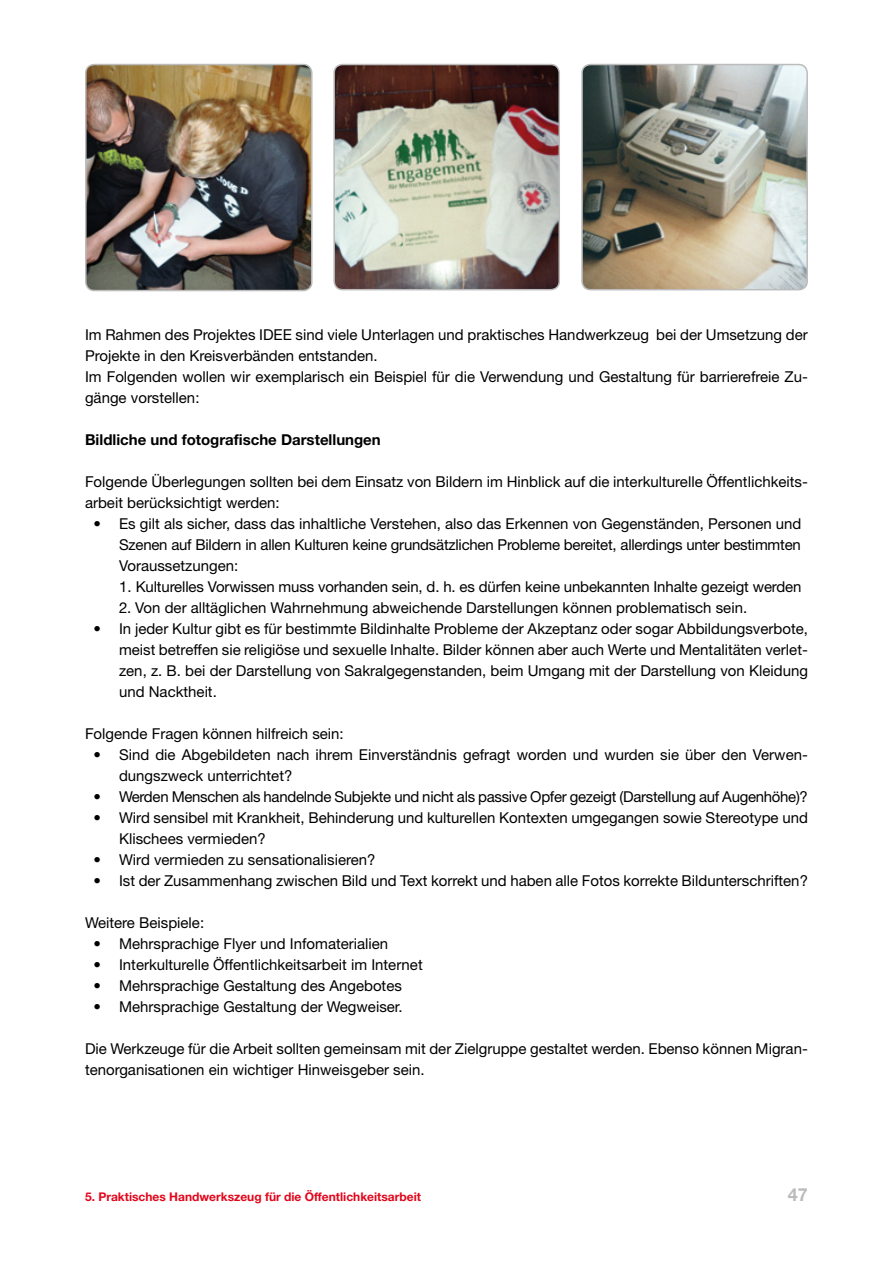
<style>
.page{position:relative;width:893px;height:1263px;background:#fff}
.page>*{position:absolute;margin:0;border:0;box-sizing:border-box;transform-origin:0 0}
.t1{font:700 18px "Helvetica Neue LT Std";color:#bcbcbc}
.t2{font:15px/21px "Helvetica Neue LT Std";color:#000}
.t3{font:15px "Helvetica Neue LT Std";letter-spacing:-.02em;color:#000}
.t4{font:700 15px "Helvetica Neue LT Std";color:#000}
.t5{font:700 12px "Helvetica Neue LT Std";color:#e3051b}
</style>
<div class="page">
<img style="left:582px;top:65px;width:225px;height:225px">
<div style="left:581px;top:64px;width:227px;height:226px;border:2px solid #bcbcbc;border-radius:9px"></div>
<img style="left:86px;top:65px;width:224px;height:226px">
<div style="left:85px;top:64px;width:228px;height:227px;border:2px solid #bcbcbc;border-radius:9px"></div>
<img style="left:336px;top:65px;width:223px;height:225px">
<div style="left:333px;top:64px;width:227px;height:226px;border:2px solid #bcbcbc;border-radius:9px"></div>
<p class="t2" style="left:85px;top:324px;width:724px">Im Rahmen des Projektes IDEE sind viele Unterlagen und praktisches Handwerkzeug bei der Umsetzung der Projekte in den Kreisverbänden entstanden.<br>Im Folgenden wollen wir exemplarisch ein Beispiel für die Verwendung und Gestaltung für barrierefreie Zu&shy;gänge vorstellen:</p>
<p class="t4" style="left:85px;top:431px;width:297px">Bildliche und fotografische Darstellungen</p>
<p class="t2" style="left:85px;top:471px;width:724px">Folgende Überlegungen sollten bei dem Einsatz von Bildern im Hinblick auf die interkulturelle Öffentlichkeits&shy;arbeit berücksichtigt werden:</p>
<p class="t2" style="left:119px;top:513px;width:684px;text-align:justify;text-indent:-26px">• Es gilt als sicher, dass das inhaltliche Verstehen, also das Erkennen von Gegenständen, Personen und Szenen auf Bildern in allen Kulturen keine grundsätzlichen Probleme bereitet, allerdings unter bestimmten Voraussetzungen:</p>
<p class="t2" style="left:119px;top:576px;width:684px">1. Kulturelles Vorwissen muss vorhanden sein, d. h. es dürfen keine unbekannten Inhalte gezeigt werden</p>
<p class="t2" style="left:119px;top:597px;width:630px">2. Von der alltäglichen Wahrnehmung abweichende Darstellungen können problematisch sein.</p>
<p class="t2" style="left:119px;top:618px;width:690px;text-align:justify;text-indent:-26px">• In jeder Kultur gibt es für bestimmte Bildinhalte Probleme der Akzeptanz oder sogar Abbildungsverbote, meist betreffen sie religiöse und sexuelle Inhalte. Bilder können aber auch Werte und Mentalitäten verlet&shy;zen, z. B. bei der Darstellung von Sakralgegenstanden, beim Umgang mit der Darstellung von Kleidung und Nacktheit.</p>
<p class="t2" style="left:85px;top:723px;width:260px">Folgende Fragen können hilfreich sein:</p>
<p class="t2" style="left:119px;top:744px;width:690px;text-indent:-26px">• Sind die Abgebildeten nach ihrem Einverständnis gefragt worden und wurden sie über den Verwen&shy;dungszweck unterrichtet?</p>
<p class="t3" style="left:94px;top:788px;width:716px">• Werden Menschen als handelnde Subjekte und nicht als passive Opfer gezeigt (Darstellung auf Augenhöhe)?</p>
<p class="t2" style="left:119px;top:807px;width:690px;text-indent:-26px">• Wird sensibel mit Krankheit, Behinderung und kulturellen Kontexten umgegangen sowie Stereotype und<br>Klischees vermieden?</p>
<p class="t2" style="left:94px;top:849px;width:283px">• Wird vermieden zu sensationalisieren?</p>
<p class="t2" style="left:94px;top:870px;width:716px">• Ist der Zusammenhang zwischen Bild und Text korrekt und haben alle Fotos korrekte Bildunterschriften?</p>
<p class="t2" style="left:85px;top:912px;width:121px">Weitere Beispiele:</p>
<p class="t2" style="left:94px;top:933px;width:296px">• Mehrsprachige Flyer und Infomaterialien</p>
<p class="t2" style="left:94px;top:954px;width:331px">• Interkulturelle Öffentlichkeitsarbeit im Internet</p>
<p class="t2" style="left:94px;top:975px;width:310px">• Mehrsprachige Gestaltung des Angebotes</p>
<p class="t2" style="left:94px;top:996px;width:311px">• Mehrsprachige Gestaltung der Wegweiser.</p>
<p class="t2" style="left:85px;top:1038px;width:724px">Die Werkzeuge für die Arbeit sollten gemeinsam mit der Zielgruppe gestaltet werden. Ebenso können Migran&shy;tenorganisationen ein wichtiger Hinweisgeber sein.</p>
<p class="t5" style="left:85px;top:1190px;width:337px">5. Praktisches Handwerkszeug für die Öffentlichkeitsarbeit</p>
<p class="t1" style="left:788px;top:1184px;width:22px">47</p>
</div>
